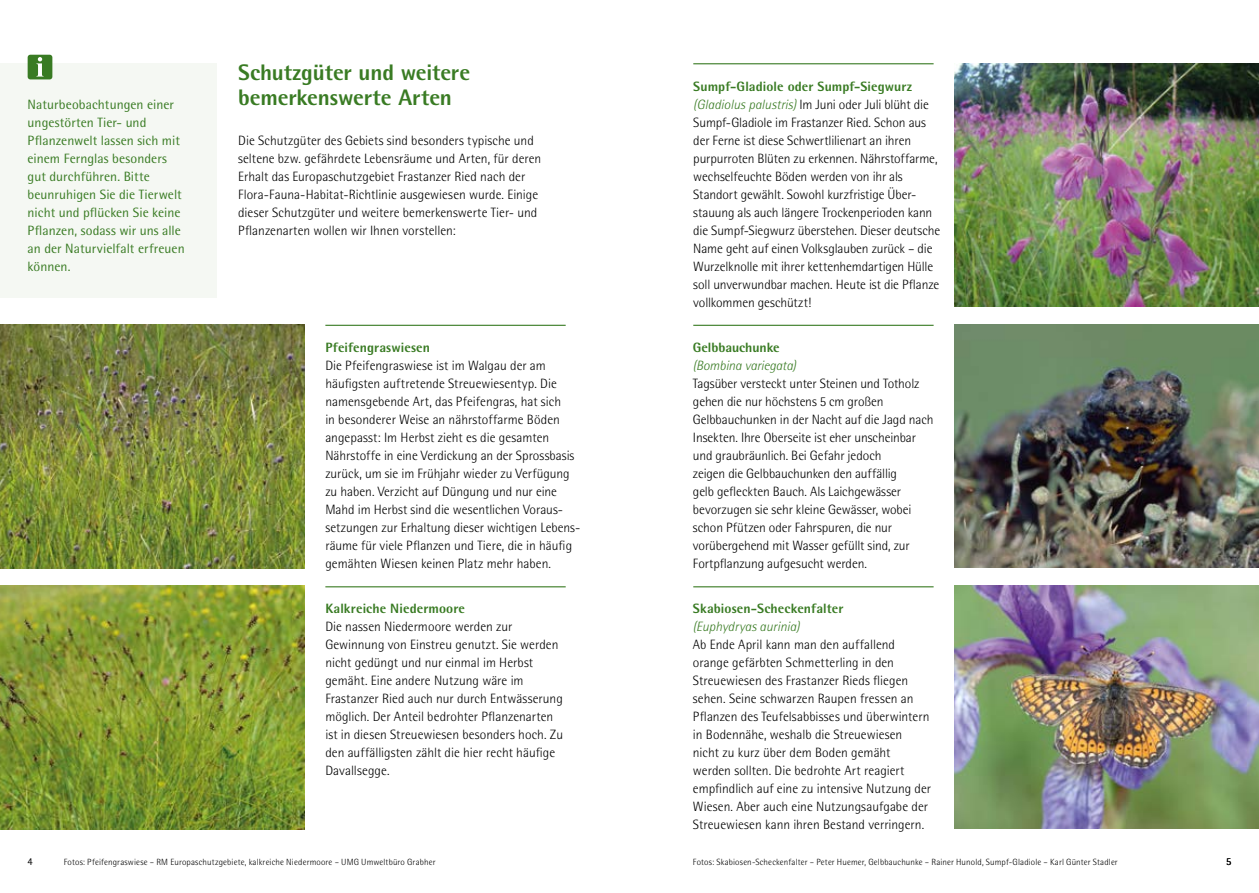
<style>
.page{position:relative;width:1259px;height:893px;background:#fff}
.page>*{position:absolute;margin:0;border:0;box-sizing:border-box;transform-origin:0 0}
.t1{font:800 22.5px/25.5px "Rotis Semi Sans Std";letter-spacing:-.005em;color:#397b23}
.t2{font:300 13.5px/18px "Rotis Semi Sans Std";letter-spacing:-.005em;color:#000}
.t3{font:13.5px/18px "Rotis Semi Sans Std";color:#397b23}
.t4{font:800 13.5px "Rotis Semi Sans Std";letter-spacing:.005em;color:#397b23}
.t5{font:italic 300 13.5px "Rotis Semi Sans Std";letter-spacing:-.005em;color:#397b23}
.t6{font:10.5px "Rotis Semi Sans Std";color:#000}
.t7{font:300 9px "Rotis Semi Sans Std";letter-spacing:.015em;color:#000}
.s1{font-weight:800;color:#397b23}
.s2{font-style:italic;color:#397b23}
</style>
<div class="page">
<img style="left:0;top:586px;width:304px;height:243px">
<hr style="left:325px;top:325px;width:241px;height:1px;background:#397b23">
<hr style="left:325px;top:586px;width:241px;height:1px;background:#397b23">
<div style="left:0;top:64px;width:217px;height:234px;background:#f5f8f3"></div>
<div style="left:28px;top:55px;width:24px;height:24px;background:#397b23;border-radius:3px"></div>
<svg style="left:36px;top:57px;width:8px;height:20px"></svg>
<img style="left:955px;top:63px;width:304px;height:244px">
<img style="left:955px;top:325px;width:304px;height:243px">
<hr style="left:693px;top:63px;width:240px;height:1px;background:#397b23">
<hr style="left:693px;top:325px;width:240px;height:1px;background:#397b23">
<hr style="left:693px;top:586px;width:240px;height:1px;background:#397b23">
<img style="left:955px;top:586px;width:304px;height:243px">
<img style="left:0;top:325px;width:304px;height:243px">
<p class="t3" style="left:28px;top:95px;width:158px">Naturbeobachtungen einer ungestörten Tier- und<br>Pflanzenwelt lassen sich mit einem Fernglas besonders gut durchführen. Bitte beunruhigen Sie die Tierwelt nicht und pflücken Sie keine<br>Pflanzen, sodass wir uns alle an der Naturvielfalt erfreuen können.</p>
<h1 class="t1" style="left:238px;top:59px;width:234px">Schutzgüter und weitere bemerkenswerte Arten</h1>
<p class="t2" style="left:238px;top:131px;width:305px">Die Schutzgüter des Gebiets sind besonders typische und seltene bzw. gefährdete Lebensräume und Arten, für deren Erhalt das Europaschutzgebiet Frastanzer Ried nach der Flora-Fauna-Habitat-Richtlinie ausgewiesen wurde. Einige dieser Schutzgüter und weitere bemerkenswerte Tier- und Pflanzenarten wollen wir Ihnen vorstellen:</p>
<p class="t4" style="left:325px;top:339px;width:106px">Pfeifengraswiesen</p>
<p class="t2" style="left:325px;top:356px;width:256px">Die Pfeifengraswiese ist im Walgau der am häufigsten auftretende Streuewiesentyp. Die namensgebende Art, das Pfeifengras, hat sich<br>in besonderer Weise an nährstoffarme Böden angepasst: Im Herbst zieht es die gesamten Nährstoffe in eine Verdickung an der Sprossbasis zurück, um sie im Frühjahr wieder zu Verfügung zu haben. Verzicht auf Düngung und nur eine Mahd im Herbst sind die wesentlichen Voraus&shy;setzungen zur Erhaltung dieser wichtigen Lebens&shy;räume für viele Pflanzen und Tiere, die in häufig gemähten Wiesen keinen Platz mehr haben.</p>
<p class="t4" style="left:325px;top:600px;width:141px">Kalkreiche Niedermoore</p>
<p class="t2" style="left:325px;top:617px;width:239px">Die nassen Niedermoore werden zur Gewinnung von Einstreu genutzt. Sie werden nicht gedüngt und nur einmal im Herbst gemäht. Eine andere Nutzung wäre im Frastanzer Ried auch nur durch Entwässerung möglich. Der Anteil bedrohter Pflanzenarten ist in diesen Streuewiesen besonders hoch. Zu den auffälligsten zählt die hier recht häufige Davallsegge.</p>
<p class="t6" style="left:27px;top:856px;width:7px">4</p>
<p class="t7" style="left:64px;top:857px;width:373px">Fotos: Pfeifengraswiese – RM Europaschutzgebiete, kalkreiche Niedermoore – UMG Umweltbüro Grabher</p>
<p class="t2" style="left:693px;top:77px;width:249px"><span class="s1">Sumpf-Gladiole oder Sumpf-Siegwurz </span><span class="s2">(Gladiolus palustris)</span> Im Juni oder Juli blüht die Sumpf-Gladiole im Frastanzer Ried. Schon aus der Ferne ist diese Schwertlilienart an ihren purpurroten Blüten zu erkennen. Nährstoffarme, wechselfeuchte Böden werden von ihr als Standort gewählt. Sowohl kurzfristige Über&shy;stauung als auch längere Trockenperioden kann die Sumpf-Siegwurz überstehen. Dieser deutsche Name geht auf einen Volksglauben zurück – die Wurzelknolle mit ihrer kettenhemdartigen Hülle soll unverwundbar machen. Heute ist die Pflanze vollkommen geschützt!</p>
<p class="t4" style="left:693px;top:339px;width:88px">Gelbbauchunke</p>
<p class="t5" style="left:693px;top:357px;width:105px">(Bombina variegata)</p>
<p class="t2" style="left:693px;top:374px;width:242px">Tagsüber versteckt unter Steinen und Totholz gehen die nur höchstens 5 cm großen Gelbbauchunken in der Nacht auf die Jagd nach Insekten. Ihre Oberseite ist eher unscheinbar und graubräunlich. Bei Gefahr jedoch<br>zeigen die Gelbbauchunken den auffällig<br>gelb gefleckten Bauch. Als Laichgewässer bevorzugen sie sehr kleine Gewässer, wobei schon Pfützen oder Fahrspuren, die nur vorübergehend mit Wasser gefüllt sind, zur Fortpflanzung aufgesucht werden.</p>
<p class="t4" style="left:693px;top:600px;width:152px">Skabiosen-Scheckenfalter</p>
<p class="t5" style="left:693px;top:618px;width:108px">(Euphydryas aurinia)</p>
<p class="t2" style="left:693px;top:635px;width:240px">Ab Ende April kann man den auffallend orange gefärbten Schmetterling in den Streuewiesen des Frastanzer Rieds fliegen sehen. Seine schwarzen Raupen fressen an Pflanzen des Teufelsabbisses und überwintern in Bodennähe, weshalb die Streuewiesen nicht zu kurz über dem Boden gemäht werden sollten. Die bedrohte Art reagiert empfindlich auf eine zu intensive Nutzung der Wiesen. Aber auch eine Nutzungsaufgabe der Streuewiesen kann ihren Bestand verringern.</p>
<p class="t7" style="left:693px;top:857px;width:426px">Fotos: Skabiosen-Scheckenfalter – Peter Huemer, Gelbbauchunke – Rainer Hunold, Sumpf-Gladiole – Karl Günter Stadler</p>
<p class="t6" style="left:1226px;top:856px;width:7px">5</p>
</div>
